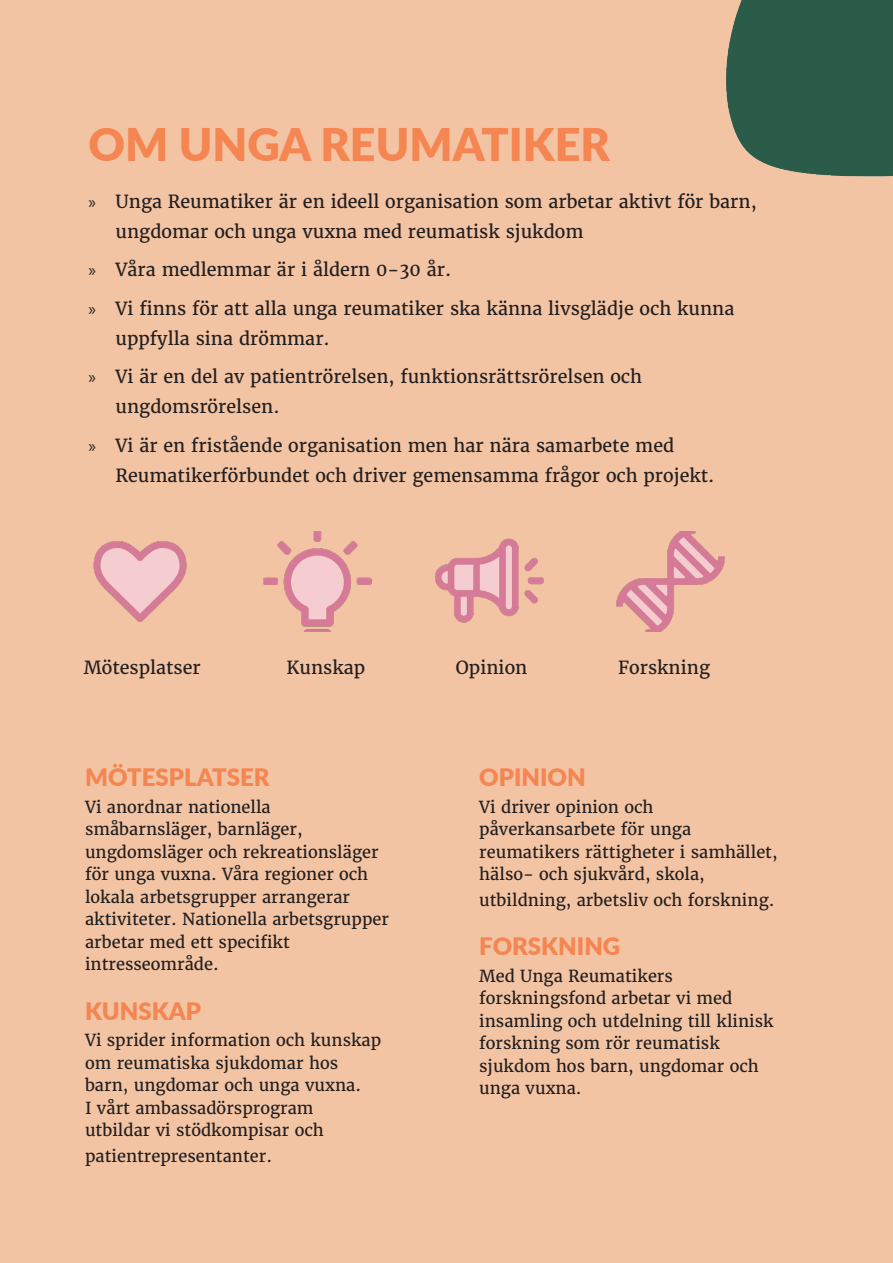
<style>
.page{position:relative;width:893px;height:1263px;background:#fff}
.page>*{position:absolute;margin:0;border:0;box-sizing:border-box;transform-origin:0 0}
.Rubrik{font:900 45px "Lato";color:#f58551}
.Underrubrik{font:900 24px "Lato";color:#f58551}
.Löptext{font:18px/30px "Merriweather";color:#231f20}
.Underrubrik-2{font:16.5px/22.5px "Merriweather";color:#231f20}
.s1{font-family:"Myriad Pro"}
</style>
<div class="page">
<div style="left:1px;top:0;width:892px;height:1263px;background:#f2c4a3"></div>
<img style="left:93px;top:541px;width:94px;height:81px">
<img style="left:264px;top:531px;width:107px;height:100px">
<img style="left:436px;top:538px;width:108px;height:85px">
<img style="left:617px;top:531px;width:107px;height:100px">
<img style="left:726px;top:0;width:167px;height:177px">
<p class="Rubrik" style="left:89px;top:110px;width:523px">OM UNGA REUMATIKER</p>
<p class="Löptext" style="left:116px;top:186px;width:643px;text-indent:-27px"><span class="s1">»</span> Unga Reumatiker är en ideell organisation som arbetar aktivt för barn, ungdomar och unga vuxna med reumatisk sjukdom</p>
<p class="Löptext" style="left:89px;top:255px;width:364px"><span class="s1">»</span> Våra medlemmar är i åldern 0-30 år.</p>
<p class="Löptext" style="left:116px;top:293px;width:620px;text-indent:-27px"><span class="s1">»</span> Vi finns för att alla unga reumatiker ska känna livsglädje och kunna uppfylla sina drömmar.</p>
<p class="Löptext" style="left:116px;top:362px;width:528px;text-indent:-27px"><span class="s1">»</span> Vi är en del av patientrörelsen, funktionsrättsrörelsen och ungdomsrörelsen.</p>
<p class="Löptext" style="left:116px;top:430px;width:600px;text-indent:-27px"><span class="s1">»</span> Vi är en fristående organisation men har nära samarbete med<br>Reumatikerförbundet och driver gemensamma frågor och projekt.</p>
<p class="Löptext" style="left:84px;top:653px;width:119px">Mötesplatser</p>
<p class="Löptext" style="left:286px;top:653px;width:80px">Kunskap</p>
<p class="Löptext" style="left:456px;top:653px;width:73px">Opinion</p>
<p class="Löptext" style="left:618px;top:653px;width:94px">Forskning</p>
<p class="Underrubrik" style="left:85px;top:759px;width:186px">MÖTESPLATSER</p>
<p class="Underrubrik-2" style="left:85px;top:796px;width:305px">Vi anordnar nationella småbarnsläger, barnläger, ungdomsläger och rekreationsläger för unga vuxna. Våra regioner och lokala arbetsgrupper arrangerar aktiviteter. Nationella arbetsgrupper arbetar med ett specifikt intresseområde.</p>
<p class="Underrubrik" style="left:85px;top:993px;width:118px">KUNSKAP</p>
<p class="Underrubrik-2" style="left:85px;top:1029px;width:298px">Vi sprider information och kunskap om reumatiska sjukdomar hos barn, ungdomar och unga vuxna.<br>I vårt ambassadörsprogram utbildar vi stödkompisar och</p>
<p class="Underrubrik-2" style="left:85px;top:1144px;width:189px">patientrepresentanter.</p>
<p class="Underrubrik" style="left:479px;top:759px;width:108px">OPINION</p>
<p class="Underrubrik-2" style="left:479px;top:796px;width:300px">Vi driver opinion och påverkansarbete för unga reumatikers rättigheter i samhället, hälso- och sjukvård, skola,</p>
<p class="Underrubrik-2" style="left:479px;top:888px;width:297px">utbildning, arbetsliv och forskning.</p>
<p class="Underrubrik" style="left:479px;top:928px;width:143px">FORSKNING</p>
<p class="Underrubrik-2" style="left:479px;top:964px;width:296px">Med Unga Reumatikers forskningsfond arbetar vi med insamling och utdelning till klinisk forskning som rör reumatisk sjukdom hos barn, ungdomar och unga vuxna.</p>
</div>
